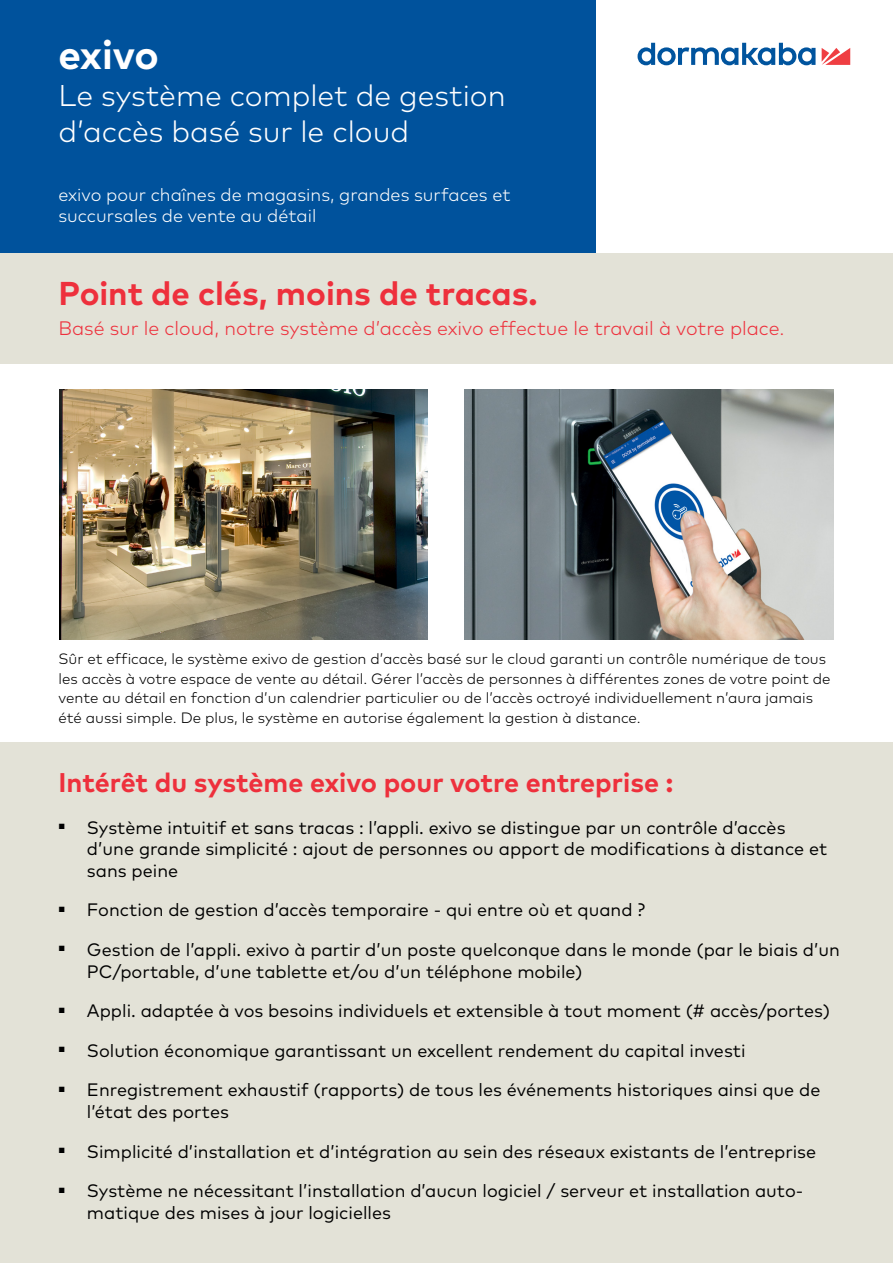
<style>
.page{position:relative;width:893px;height:1263px;background:#fff}
.page>*{position:absolute;margin:0;border:0;box-sizing:border-box;transform-origin:0 0}
.t1{font:700 40.5px "Mark Pro";letter-spacing:-.005em;color:#fff}
.t2{font:700 33px "Mark Pro";color:#ee303c}
.t3{font:300 30px/36px "Mark Pro";color:#fff}
.t4{font:700 27px "Mark Pro";color:#ee303c}
.t5{font:300 19.5px "Mark Pro";color:#ee303c}
.t6{font:18px/21.6px "Mark Pro";color:#000}
.t7{font:300 18px/21.6px "Mark Pro";color:#fff}
.t8{font:300 16.5px "Mark Pro";color:#000}
.t9{font:300 15px/19.5px "Mark Pro";color:#000}
</style>
<div class="page">
<div style="left:0;top:0;width:595px;height:253px;background:#00529c"></div>
<div style="left:0;top:253px;width:893px;height:111px;background:#e3e2d7"></div>
<svg style="left:822px;top:48px;width:28px;height:17px"></svg>
<svg style="left:637px;top:43px;width:179px;height:23px"></svg>
<img style="left:59px;top:389px;width:369px;height:251px">
<div style="left:0;top:742px;width:893px;height:521px;background:#e3e2d7"></div>
<img style="left:465px;top:389px;width:369px;height:251px">
<h1 class="t1" style="left:58px;top:24px;width:102px">exivo</h1>
<h3 class="t3" style="left:58px;top:75px;width:449px">Le système complet de gestion d’accès basé sur le cloud</h3>
<p class="t7" style="left:58px;top:182px;width:454px">exivo pour chaînes de magasins, grandes surfaces et succursales de vente au détail</p>
<h2 class="t2" style="left:58px;top:268px;width:481px">Point de clés, moins de tracas.</h2>
<p class="t5" style="left:58px;top:314px;width:728px">Basé sur le cloud, notre système d’accès exivo effectue le travail à votre place.</p>
<p class="t9" style="left:58px;top:648px;width:774px">Sûr et efficace, le système exivo de gestion d’accès basé sur le cloud garanti un contrôle numérique de tous les accès à votre espace de vente au détail. Gérer l’accès de personnes à différentes zones de votre point de vente au détail en fonction d’un calendrier particulier ou de l’accès octroyé individuellement n’aura jamais été aussi simple. De plus, le système en autorise également la gestion à distance.</p>
<h3 class="t4" style="left:58px;top:762px;width:616px">Intérêt du système exivo pour votre entreprise :</h3>
<p class="t6" style="left:87px;top:815px;width:742px;text-indent:-28px"><sup>■</sup> Système intuitif et sans tracas : l’appli. exivo se distingue par un contrôle d’accès d’une grande simplicité : ajout de personnes ou apport de modifications à distance et sans peine</p>
<p class="t6" style="left:58px;top:898px;width:588px"><sup>■</sup> Fonction de gestion d’accès temporaire - qui entre où et quand ?</p>
<p class="t6" style="left:87px;top:937px;width:754px;text-indent:-28px"><sup>■</sup> Gestion de l’appli. exivo à partir d’un poste quelconque dans le monde (par le biais d’un<br>PC/portable, d’une tablette et/ou d’un téléphone mobile)</p>
<p class="t6" style="left:58px;top:998px;width:773px"><sup>■</sup> Appli. adaptée à vos besoins individuels et extensible à tout moment (# accès/portes)</p>
<p class="t6" style="left:58px;top:1038px;width:689px"><sup>■</sup> Solution économique garantissant un excellent rendement du capital investi</p>
<p class="t6" style="left:87px;top:1078px;width:735px;text-indent:-28px"><sup>■</sup> Enregistrement exhaustif (rapports) de tous les événements historiques ainsi que de l’état des portes</p>
<p class="t6" style="left:58px;top:1139px;width:759px"><sup>■</sup> Simplicité d’installation et d’intégration au sein des réseaux existants de l’entreprise</p>
<p class="t6" style="left:87px;top:1178px;width:718px;text-indent:-28px"><sup>■</sup> Système ne nécessitant l’installation d’aucun logiciel / serveur et installation auto&shy;matique des mises à jour logicielles</p>
<p class="t8" style="left:58px;top:931px;width:35px">Text</p>
</div>
